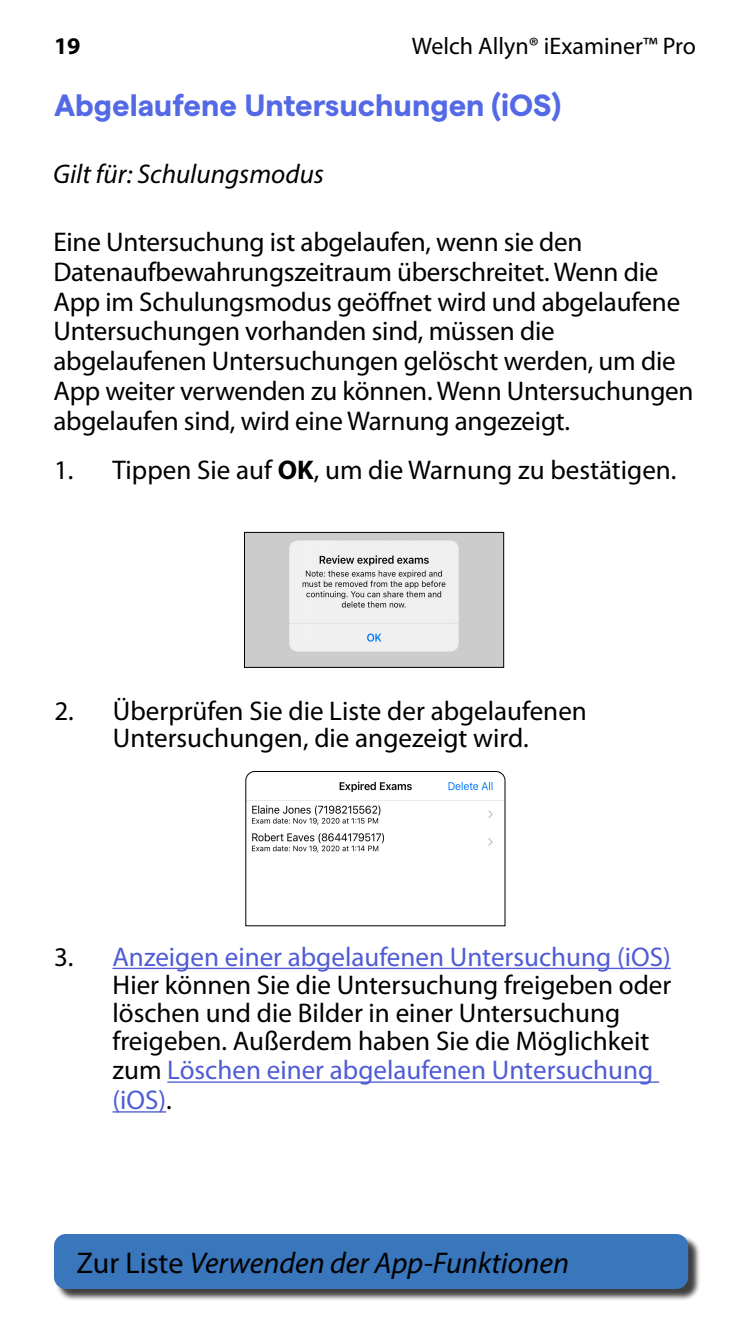
<style>
.page{position:relative;width:750px;height:1334px;background:#fff}
.page>*{position:absolute;margin:0;border:0;box-sizing:border-box;transform-origin:0 0}
.t1{font:700 30.7px "Matter";color:#5369e5}
.t2{font:italic 30px "Myriad Pro";color:#000}
.t3{font:27.1px/29.8px "Myriad Pro";letter-spacing:-.01em;color:#000}
.t4{font:italic 27.1px "Myriad Pro";color:#000}
.t5{font:24px "Myriad Pro";color:#000}
.t6{font:700 24px "Myriad Pro";color:#000}
.s1{font-weight:700}
.s2{color:#4f5cd6}
.s3{font-style:normal}
</style>
<div class="page">
<div style="left:56px;top:1236px;width:645px;height:65px;background:#000;opacity:.75"></div>
<div style="left:54px;top:1234px;width:634px;height:55px;background:#3976bc;border-radius:12px"></div>
<svg style="left:245px;top:771px;width:261px;height:156px"></svg>
<svg style="left:244px;top:531px;width:261px;height:137px"></svg>
<hr style="left:112px;top:968px;width:559px;height:1px;background:#4f5cd6">
<hr style="left:167px;top:1081px;width:492px;height:2px;background:#4f5cd6">
<hr style="left:112px;top:1111px;width:54px;height:2px;background:#4f5cd6">
<p class="t6" style="left:54px;top:30px;width:28px">19</p>
<p class="t5" style="left:412px;top:31px;width:286px">Welch Allyn® iExaminer™ Pro</p>
<p class="t1" style="left:54px;top:82px;width:508px">Abgelaufene Untersuchungen (iOS)</p>
<p class="t4" style="left:53px;top:157px;width:272px">Gilt für: Schulungsmodus</p>
<p class="t3" style="left:54px;top:227px;width:642px">Eine Untersuchung ist abgelaufen, wenn sie den Datenaufbewahrungszeitraum überschreitet. Wenn die App im Schulungsmodus geöffnet wird und abgelaufene Untersuchungen vorhanden sind, müssen die abgelaufenen Untersuchungen gelöscht werden, um die App weiter verwenden zu können. Wenn Untersuchungen abgelaufen sind, wird eine Warnung angezeigt.</p>
<p class="t3" style="left:54px;top:455px;width:624px">1. Tippen Sie auf <span class="s1">OK</span>, um die Warnung zu bestätigen.</p>
<p class="t3" style="left:54px;top:696px;width:534px;line-height:28px;text-align:center">2. Überprüfen Sie die Liste der abgelaufenen<br>Untersuchungen, die angezeigt wird.</p>
<p class="t3" style="left:112px;top:942px;width:560px;line-height:28.7px;text-indent:-58px">3. <span class="s2">Anzeigen einer abgelaufenen Untersuchung (iOS)<br></span>Hier können Sie die Untersuchung freigeben oder löschen und die Bilder in einer Untersuchung freigeben. Außerdem haben Sie die Möglichkeit zum <span class="s2">Löschen einer abgelaufenen Untersuchung (iOS)</span>.</p>
<p class="t2" style="left:76px;top:1244px;width:494px"><span class="s3">Zur Liste</span> Verwenden der App-Funktionen</p>
</div>
